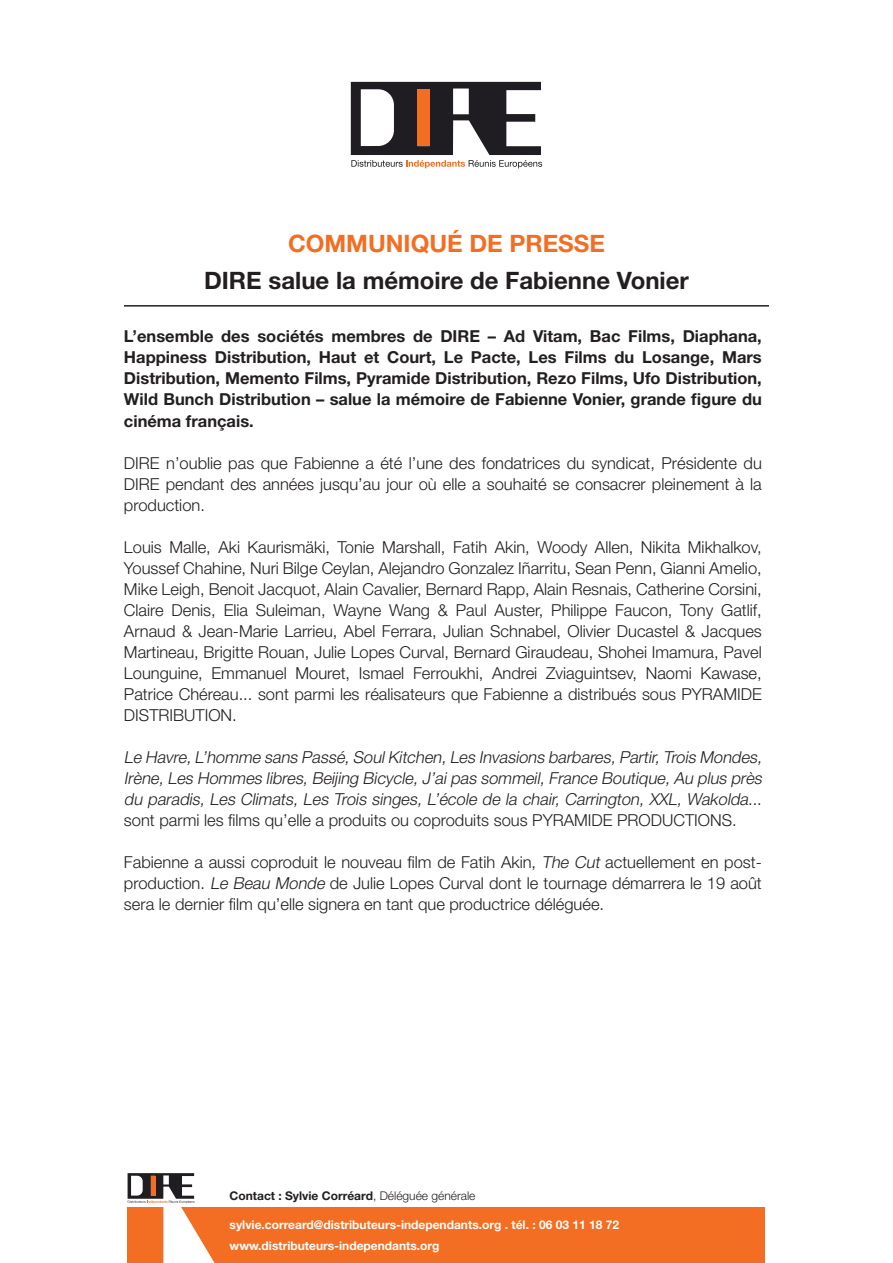
<style>
.page{position:relative;width:893px;height:1263px;background:#fff}
.page>*{position:absolute;margin:0;border:0;box-sizing:border-box;transform-origin:0 0}
.t1{font:700 24px "Helvetica Neue";color:#231f20}
.t2{font:700 24px "Helvetica Neue";color:#f36e22}
.t3{font:300 16.5px/21px "Helvetica Neue";color:#231f20;text-align:justify}
.t4{font:italic 300 16.5px/21px "Helvetica Neue";color:#231f20}
.t5{font:700 16.5px/21px "Helvetica Neue";color:#231f20;text-align:justify}
.t6{font:700 12px/20.4px "Helvetica Neue";color:#fff}
.t7{font:700 12px "Helvetica Neue";color:#231f20}
.s1{font-style:normal}
.s2{font-style:italic}
.s3{font-weight:300}
</style>
<div class="page">
<div style="left:128px;top:1208px;width:637px;height:55px;background:#f36e22"></div>
<svg style="left:128px;top:1173px;width:87px;height:90px"></svg>
<hr style="left:151px;top:1176px;width:4px;height:19px;background:#f36e22">
<svg style="left:351px;top:82px;width:191px;height:86px"></svg>
<div style="left:417px;top:89px;width:13px;height:57px;background:#f36e22"></div>
<hr style="left:124px;top:305px;width:645px;height:2px;background:#231f20">
<h1 class="t2" style="left:288px;top:228px;width:57px">Commu</h1>
<h1 class="t2" style="left:386px;top:228px;width:141px">niqué de pre</h1>
<h1 class="t2" style="left:558px;top:228px;width:46px">sse</h1>
<h1 class="t1" style="left:204px;top:265px;width:486px">DIRE salue la mémoire de Fabienne Vonier</h1>
<p class="t5" style="left:124px;top:326px;width:639px">L’ensemble des sociétés membres de DIRE – Ad Vitam, Bac Films, Diaphana, Happiness Distribution, Haut et Court, Le Pacte, Les Films du Losange, Mars Distribution, Memento Films, Pyramide Distribution, Rezo Films, Ufo Distribution, Wild Bunch Distribution – salue la mémoire de Fabienne Vonier, grande figure du cinéma français.</p>
<p class="t3" style="left:124px;top:452px;width:639px">DIRE n’oublie pas que Fabienne a été l’une des fondatrices du syndicat, Présidente du DIRE pendant des années jusqu’au jour où elle a souhaité se consacrer pleinement à la production.</p>
<p class="t3" style="left:124px;top:536px;width:639px">Louis Malle, Aki Kaurismäki, Tonie Marshall, Fatih Akin, Woody Allen, Nikita Mikhalkov, Youssef Chahine, Nuri Bilge Ceylan, Alejandro Gonzalez Iñarritu, Sean Penn, Gianni Amelio, Mike Leigh, Benoit Jacquot, Alain Cavalier, Bernard Rapp, Alain Resnais, Catherine Corsini, Claire Denis, Elia Suleiman, Wayne Wang &amp; Paul Auster, Philippe Faucon, Tony Gatlif, Arnaud &amp; Jean-Marie Larrieu, Abel Ferrara, Julian Schnabel, Olivier Ducastel &amp; Jacques Martineau, Brigitte Rouan, Julie Lopes Curval, Bernard Giraudeau, Shohei Imamura, Pavel Lounguine, Emmanuel Mouret, Ismael Ferroukhi, Andrei Zviaguintsev, Naomi Kawase, Patrice Chéreau... sont parmi les réalisateurs que Fabienne a distribués sous PYRAMIDE DISTRIBUTION.</p>
<p class="t4" style="left:124px;top:746px;width:643px">Le Havre,L’homme sans Passé,SoulKitchen,Les Invasions barbares,Partir,Trois Mondes, Irène,Les Hommes libres,Beijing Bicycle,J’aipas sommeil,France Boutique,Au plus près du paradis, Les Climats, Les Trois singes, L’école de la chair, Carrington, XXL, Wakolda<span class="s1">. . . sont parmi les films qu’elle a produits ou coproduits sous PYRAMIDE PRODUCTIONS.</span></p>
<p class="t3" style="left:124px;top:851px;width:639px">Fabienne a aussi coproduit le nouveau film de Fatih Akin, <span class="s2">The Cut</span> actuellement en post&shy;production. <span class="s2">Le Beau Monde</span> de Julie Lopes Curval dont le tournage démarrera le 19 août sera le dernier film qu’elle signera en tant que productrice déléguée.</p>
<p class="t7" style="left:230px;top:1188px;width:247px">Contact : Sylvie Corréard<span class="s3">, Déléguée générale</span></p>
<p class="t6" style="left:230px;top:1214px;width:391px">sylvie.correard@distributeurs-independants.org . tél. : 06 03 11 18 72 www.distributeurs-independants.org</p>
</div>
